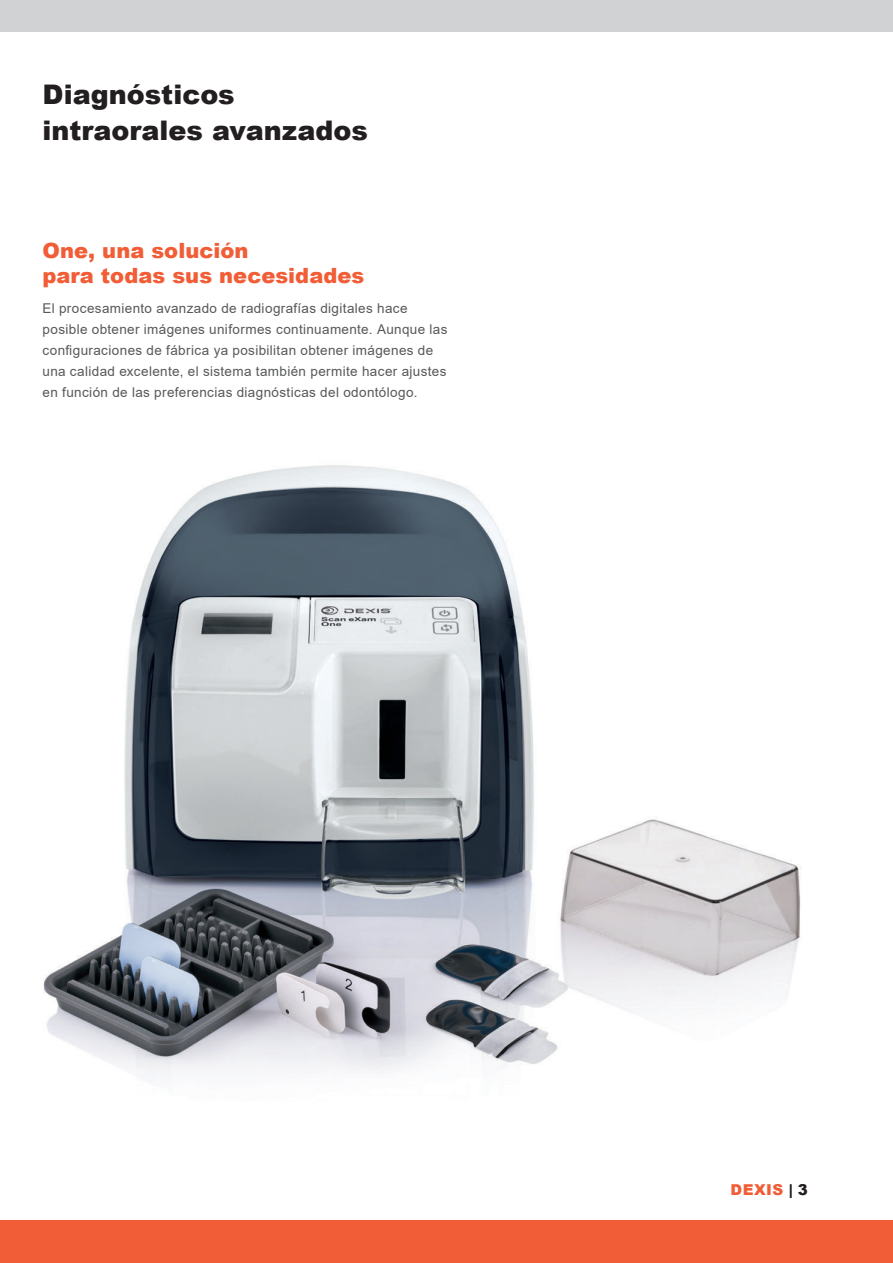
<style>
.page{position:relative;width:893px;height:1263px;background:#fff}
.page>*{position:absolute;margin:0;border:0;box-sizing:border-box;transform-origin:0 0}
.t1{font:900 27px/36px "Arial";color:#231f20}
.t2{font:900 21px/25.5px "Arial";letter-spacing:.005em;color:#f15d36}
.t3{font:900 15px "Arial";letter-spacing:.035em;color:#f15d36}
.t4{font:13.5px/21px "Arial";letter-spacing:.025em;color:#57585a}
.s1{color:#231f20}
</style>
<div class="page">
<img style="left:43px;top:465px;width:758px;height:616px">
<div style="left:0;top:0;width:893px;height:32px;background:#d1d2d4"></div>
<div style="left:0;top:1221px;width:893px;height:42px;background:#f15d36"></div>
<h1 class="t1" style="left:43px;top:79px;width:327px">Diagnósticos intraorales avanzados</h1>
<h2 class="t2" style="left:43px;top:239px;width:323px">One, una solución<br>para todas sus necesidades</h2>
<p class="t4" style="left:43px;top:299px;width:406px">El procesamiento avanzado de radiografías digitales hace posible obtener imágenes uniformes continuamente. Aunque las configuraciones de fábrica ya posibilitan obtener imágenes de una calidad excelente, el sistema también permite hacer ajustes en función de las preferencias diagnósticas del odontólogo.</p>
<p class="t3" style="left:730px;top:1184px;width:79px">DEXIS <span class="s1">| 3</span></p>
</div>
